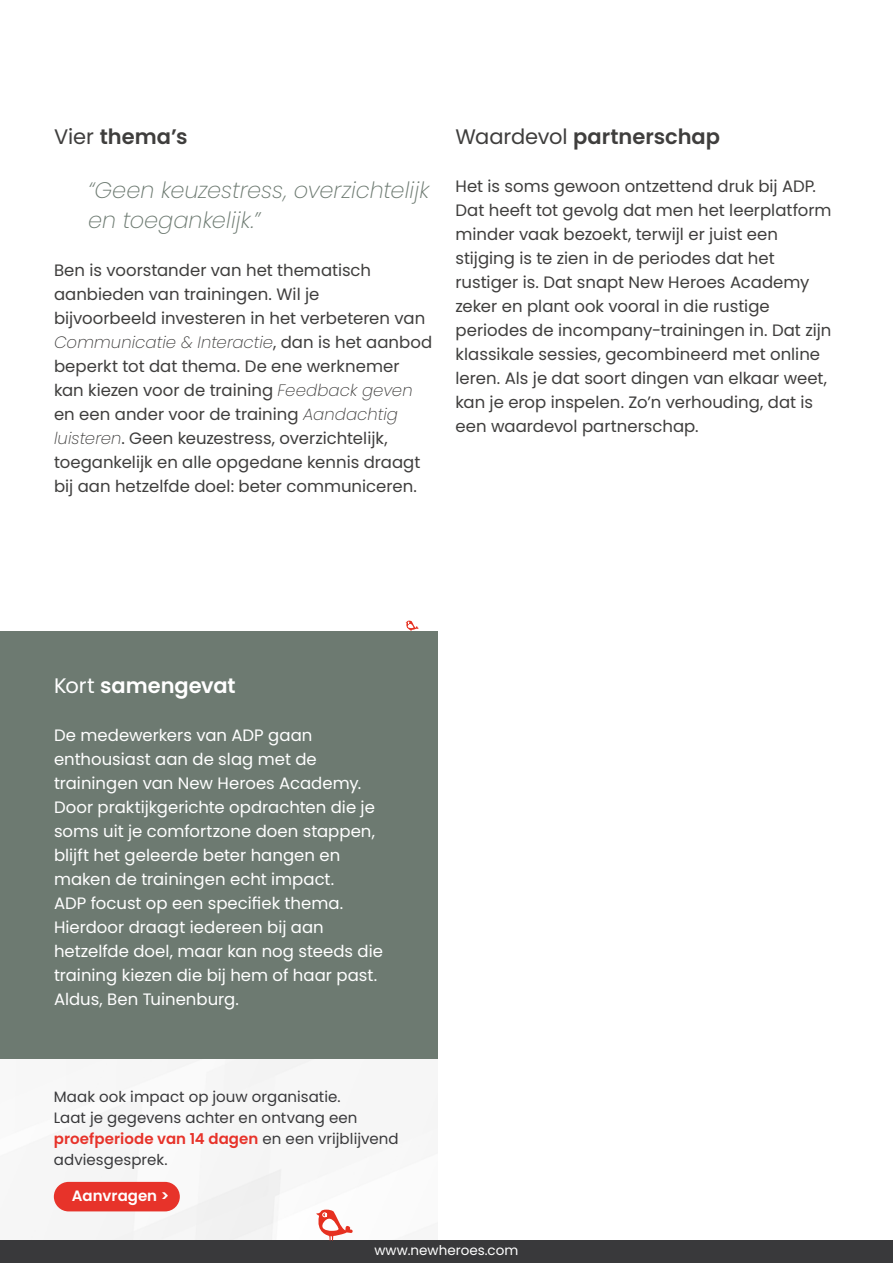
<style>
.page{position:relative;width:893px;height:1263px;background:#fff}
.page>*{position:absolute;margin:0;border:0;box-sizing:border-box;transform-origin:0 0}
.t1{font:italic 200 22.5px/30px "Poppins";color:#6d7a71}
.t2{font:600 21px "Poppins";color:#3f3e3d}
.t3{font:600 21px "Poppins";letter-spacing:-.005em;color:#fff}
.t4{font:16.5px/24px "Poppins";color:#3f3e3d}
.t5{font:16.5px/24px "Poppins";color:#fff}
.t6{font:15px/21px "Poppins";letter-spacing:.005em;color:#39393b}
.t7{font:600 15px "Poppins";color:#fff}
.t8{font:13.5px "Poppins";color:#fff}
.s1{font-weight:400}
.s2{font-weight:200;font-style:italic}
.s3{font-weight:600;color:#e7332a}
</style>
<div class="page">
<div style="left:0;top:1240px;width:893px;height:23px;background:#39393b"></div>
<svg style="left:406px;top:621px;width:12px;height:10px"></svg>
<div style="left:53px;top:1059px;width:261px;height:180px;background:#f6f6f6"></div>
<div style="left:54px;top:1182px;width:126px;height:29px;background:#e7332a;border-radius:15px"></div>
<svg style="left:316px;top:1209px;width:37px;height:31px"></svg>
<div style="left:0;top:631px;width:437px;height:428px;background:#6d7a71"></div>
<p class="t2" style="left:54px;top:124px;width:135px"><span class="s1">Vier</span> thema’s</p>
<h1 class="t1" style="left:88px;top:175px;width:343px">“Geen keuzestress, overzichtelijk en toegankelijk.”</h1>
<p class="t4" style="left:54px;top:258px;width:380px">Ben is voorstander van het thematisch aanbieden van trainingen. Wil je<br>bijvoorbeeld investeren in het verbeteren van <span class="s2">Communicatie &amp; Interactie</span>, dan is het aanbod beperkt tot dat thema. De ene werknemer kan kiezen voor de training <span class="s2">Feedback geven </span>en een ander voor de training <span class="s2">Aandachtig luisteren</span>. Geen keuzestress, overzichtelijk, toegankelijk en alle opgedane kennis draagt bij aan hetzelfde doel: beter communiceren.</p>
<p class="t2" style="left:455px;top:124px;width:266px"><span class="s1">Waardevol</span> partnerschap</p>
<p class="t4" style="left:455px;top:174px;width:378px">Het is soms gewoon ontzettend druk bij ADP.<br>Dat heeft tot gevolg dat men het leerplatform minder vaak bezoekt, terwijl er juist een stijging is te zien in de periodes dat het rustiger is. Dat snapt New Heroes Academy zeker en plant ook vooral in die rustige periodes de incompany-trainingen in. Dat zijn klassikale sessies, gecombineerd met online leren. Als je dat soort dingen van elkaar weet, kan je erop inspelen. Zo’n verhouding, dat is een waardevol partnerschap.</p>
<p class="t3" style="left:54px;top:673px;width:183px"><span class="s1">Kort</span> samengevat</p>
<p class="t5" style="left:54px;top:723px;width:331px">De medewerkers van ADP gaan enthousiast aan de slag met de trainingen van New Heroes Academy.<br>Door praktijkgerichte opdrachten die je soms uit je comfortzone doen stappen, blijft het geleerde beter hangen en maken de trainingen echt impact.<br>ADP focust op een specifiek thema.<br>Hierdoor draagt iedereen bij aan hetzelfde doel, maar kan nog steeds die training kiezen die bij hem of haar past.<br>Aldus, Ben Tuinenburg.</p>
<p class="t6" style="left:54px;top:1086px;width:346px">Maak ook impact op jouw organisatie.<br>Laat je gegevens achter en ontvang een <span class="s3">proefperiode van 14 dagen</span> en een vrijblijvend adviesgesprek.</p>
<p class="t7" style="left:72px;top:1187px;width:99px">Aanvragen &gt;</p>
<p class="t8" style="left:375px;top:1242px;width:145px">www.newheroes.com</p>
</div>
